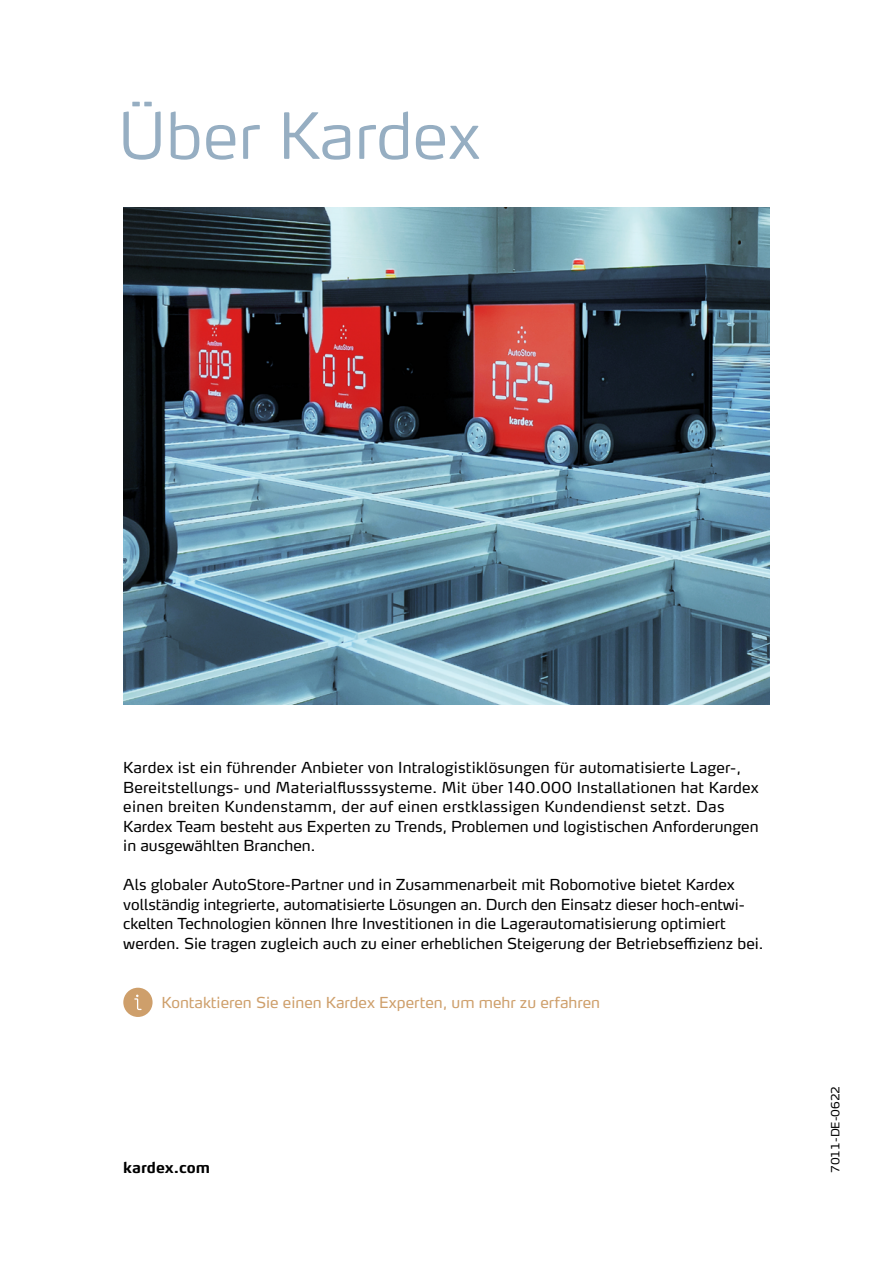
<style>
.page{position:relative;width:893px;height:1263px;background:#fff}
.page>*{position:absolute;margin:0;border:0;box-sizing:border-box;transform-origin:0 0}
.t1{font:300 63px "Max Pro";color:#96aec2}
.t2{font:15px/19.5px "Max Pro";color:#000}
.t3{font:15px "Max Pro";color:#ce9f6b}
.t4{font:700 15px "Max Pro";color:#000}
.t5{font:11.25px "Max Pro";color:#000}
</style>
<div class="page">
<img style="left:123px;top:208px;width:647px;height:497px">
<div style="left:123px;top:988px;width:30px;height:29px;background:#ce9f6b;border-radius:50%"></div>
<svg style="left:134px;top:994px;width:8px;height:16px"></svg>
<h1 class="t1" style="left:118px;top:83px;width:364px">Über Kardex</h1>
<p class="t2" style="left:123px;top:756px;width:637px">Kardex ist ein führender Anbieter von Intralogistiklösungen für automatisierte Lager-, Bereitstellungs- und Materialflusssysteme. Mit über 140.000 Installationen hat Kardex einen breiten Kundenstamm, der auf einen erstklassigen Kundendienst setzt. Das Kardex Team besteht aus Experten zu Trends, Problemen und logistischen Anforderungen in ausgewählten Branchen.</p>
<p class="t2" style="left:123px;top:873px;width:642px">Als globaler AutoStore-Partner und in Zusammenarbeit mit Robomotive bietet Kardex vollständig integrierte, automatisierte Lösungen an. Durch den Einsatz dieser hoch-entwi&shy;ckelten Technologien können Ihre Investitionen in die Lagerautomatisierung optimiert werden. Sie tragen zugleich auch zu einer erheblichen Steigerung der Betriebseffizienz bei.</p>
<p class="t3" style="left:162px;top:990px;width:440px">Kontaktieren Sie einen Kardex Experten, um mehr zu erfahren</p>
<p class="t4" style="left:123px;top:1154px;width:88px">kardex.com</p>
<p class="t5" style="left:826px;top:1173px;width:89px;rotate:-90deg">7011-DE-0622</p>
</div>
